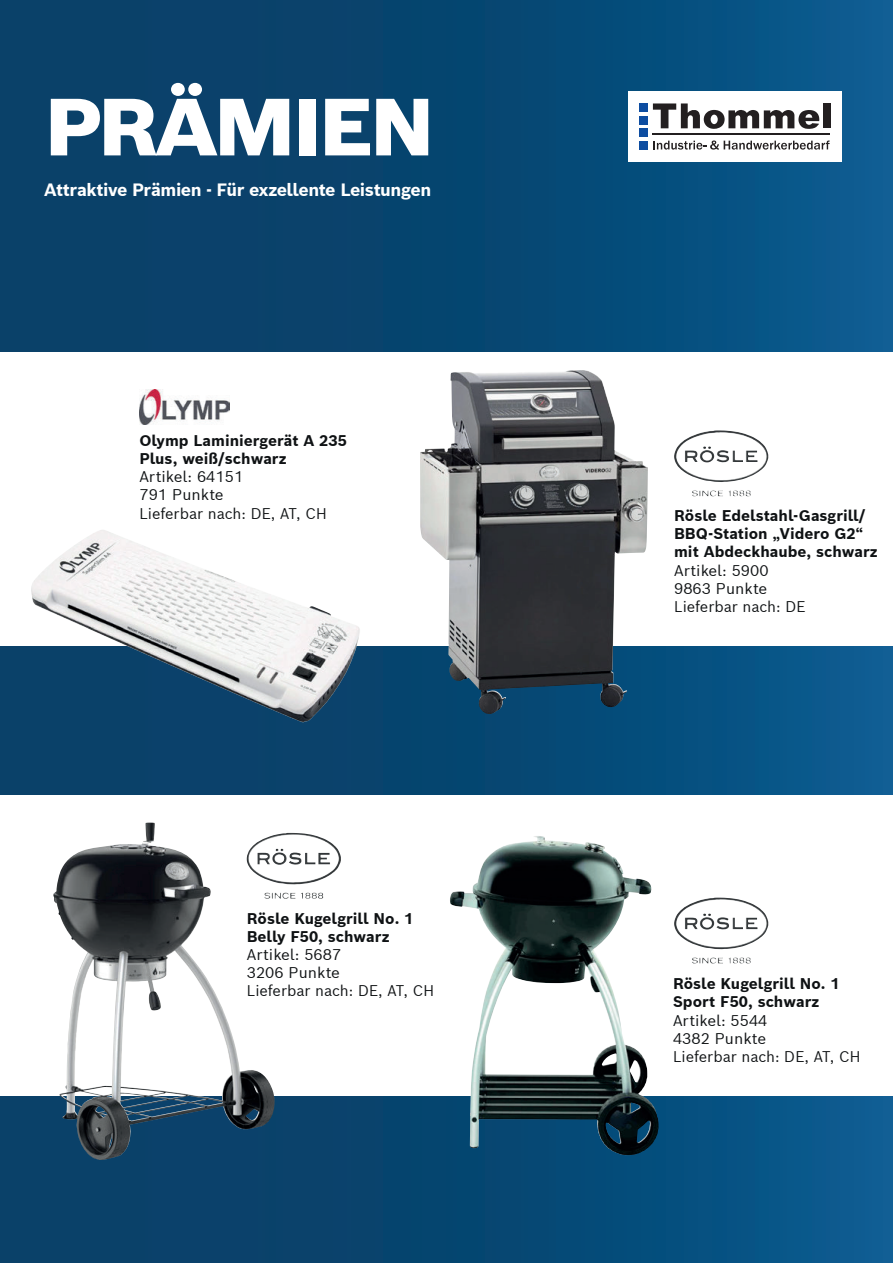
<style>
.page{position:relative;width:893px;height:1263px;background:#fff}
.page>*{position:absolute;margin:0;border:0;box-sizing:border-box;transform-origin:0 0}
.t1{font:900 79.2px "Bosch Sans";letter-spacing:-.05em;color:#fff;scale:1.05 1}
.t2{font:700 17.4px "Bosch Sans";letter-spacing:-.025em;color:#fff}
.t3{font:700 15.15px/18.1px "Bosch Sans";color:#0f1214}
.t4{font:15.15px/18.1px "Bosch Sans";color:#0f1214}
</style>
<div class="page">
<div style="left:0;top:0;width:893px;height:1263px;background:linear-gradient(to right,#093b60,#08578a)"></div>
<div style="left:0;top:352px;width:893px;height:293px;background:#fff"></div>
<div style="left:0;top:795px;width:893px;height:301px;background:#fff"></div>
<img style="left:53px;top:822px;width:222px;height:338px">
<img style="left:31px;top:530px;width:329px;height:193px">
<img style="left:674px;top:430px;width:94px;height:52px">
<img style="left:450px;top:836px;width:209px;height:319px">
<img style="left:139px;top:389px;width:91px;height:36px">
<img style="left:420px;top:370px;width:228px;height:344px">
<img style="left:247px;top:833px;width:94px;height:52px">
<img style="left:674px;top:898px;width:94px;height:51px">
<div style="left:628px;top:91px;width:213px;height:71px;background:#fff"></div>
<hr style="left:652px;top:133px;width:178px;height:2px;background:#231f20">
<div style="left:639px;top:103px;width:8px;height:9px;background:#0d4da1"></div>
<div style="left:639px;top:116px;width:8px;height:8px;background:#0d4da1"></div>
<div style="left:639px;top:129px;width:8px;height:8px;background:#0d4da1"></div>
<div style="left:639px;top:141px;width:8px;height:8px;background:#0d4da1"></div>
<div style="left:823px;top:103px;width:7px;height:25px;background:#231f20"></div>
<svg style="left:653px;top:103px;width:166px;height:26px"></svg>
<svg style="left:653px;top:140px;width:177px;height:10px"></svg>
<h1 class="t1" style="left:44px;top:74px;width:373px">PRÄMIEN</h1>
<p class="t2" style="left:44px;top:178px;width:389px">Attraktive Prämien - Für exzellente Leistungen</p>
<p class="t3" style="left:139px;top:431px;width:209px">Olymp Laminiergerät A 235<br>Plus, weiß/schwarz</p>
<p class="t4" style="left:139px;top:467px;width:189px">Artikel: 64151<br>791 Punkte<br>Lieferbar nach: DE, AT, CH</p>
<p class="t3" style="left:247px;top:909px;width:168px">Rösle Kugelgrill No. 1<br>Belly F50, schwarz</p>
<p class="t4" style="left:247px;top:945px;width:189px">Artikel: 5687<br>3206 Punkte<br>Lieferbar nach: DE, AT, CH</p>
<p class="t3" style="left:674px;top:506px;width:205px">Rösle Edelstahl-Gasgrill/<br>BBQ-Station „Videro G2“ mit Abdeckhaube, schwarz</p>
<p class="t4" style="left:674px;top:560px;width:133px">Artikel: 5900<br>9863 Punkte<br>Lieferbar nach: DE</p>
<p class="t3" style="left:673px;top:974px;width:168px">Rösle Kugelgrill No. 1<br>Sport F50, schwarz</p>
<p class="t4" style="left:673px;top:1010px;width:189px">Artikel: 5544<br>4382 Punkte<br>Lieferbar nach: DE, AT, CH</p>
</div>
